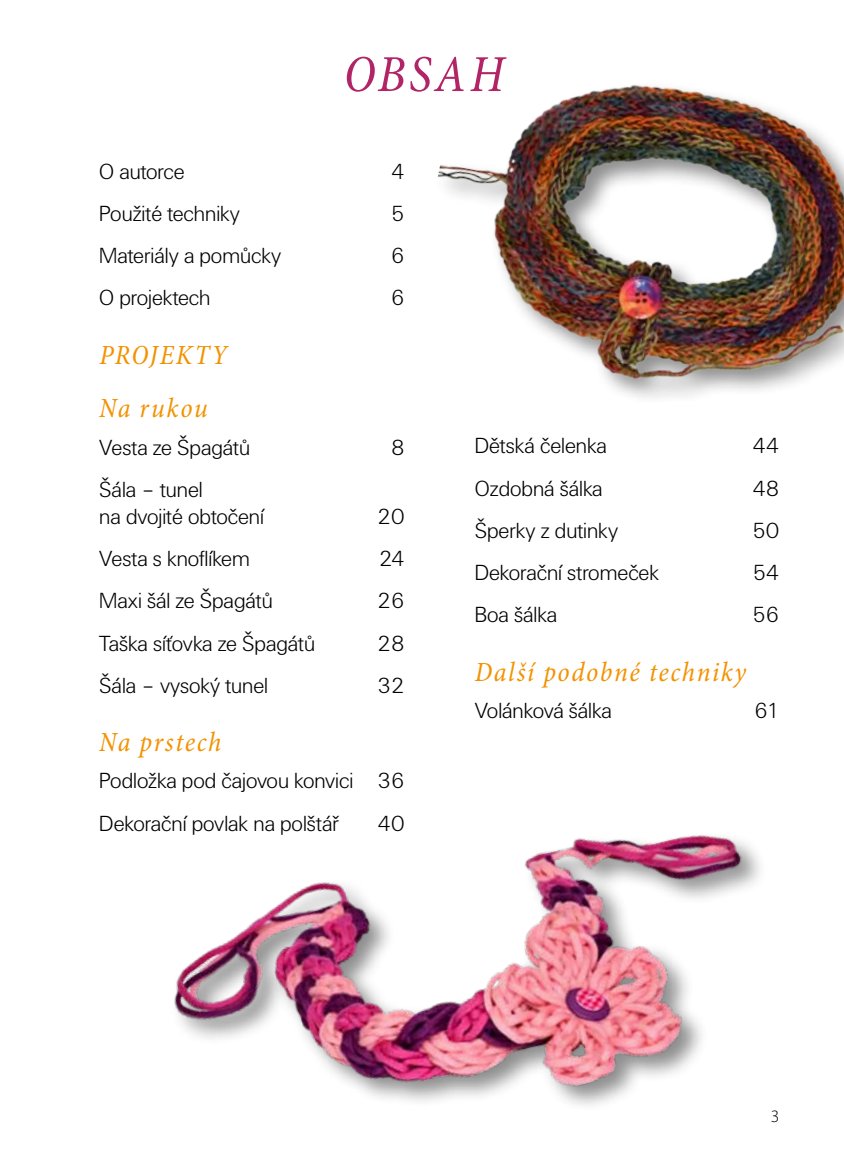
<style>
.page{position:relative;width:844px;height:1166px;background:#fff}
.page>*{position:absolute;margin:0;border:0;box-sizing:border-box;transform-origin:0 0}
.t1{font:italic condensed 52.5px "Minion Pro";color:#b12567}
.t2{font:italic condensed 28px/53.4px "Minion Pro";letter-spacing:.055em;color:#f39200}
.t3{font:22.75px/27.3px "U001 DOT Ligh";color:#000}
.t4{font:300 17.5px "Myriad Pro";color:#000}
</style>
<div class="page">
<img style="left:174px;top:835px;width:586px;height:271px">
<img style="left:437px;top:85px;width:406px;height:313px">
<h1 class="t1" style="left:343px;top:43px;width:162px">Obsah</h1>
<p class="t3" style="left:99px;top:158px;width:87px">O autorce</p>
<p class="t3" style="left:391px;top:158px;width:15px">4</p>
<p class="t3" style="left:99px;top:200px;width:142px">Použité techniky</p>
<p class="t3" style="left:391px;top:200px;width:15px">5</p>
<p class="t3" style="left:99px;top:243px;width:183px">Materiály a pomůcky</p>
<p class="t3" style="left:391px;top:243px;width:15px">6</p>
<p class="t3" style="left:99px;top:285px;width:113px">O projektech</p>
<p class="t3" style="left:391px;top:285px;width:15px">6</p>
<p class="t2" style="left:99px;top:329px;width:129px">Projekty<br>Na rukou</p>
<p class="t3" style="left:99px;top:434px;width:152px">Vesta ze Špagátů</p>
<p class="t3" style="left:391px;top:434px;width:15px">8</p>
<p class="t3" style="left:99px;top:476px;width:166px">Šála – tunel<br>na dvojité obtočení</p>
<p class="t3" style="left:377px;top:503px;width:28px">20</p>
<p class="t3" style="left:99px;top:545px;width:152px">Vesta s knoflíkem</p>
<p class="t3" style="left:379px;top:545px;width:27px">24</p>
<p class="t3" style="left:99px;top:588px;width:175px">Maxi šál ze Špagátů</p>
<p class="t3" style="left:377px;top:588px;width:28px">26</p>
<p class="t3" style="left:99px;top:630px;width:217px">Taška síťovka ze Špagátů</p>
<p class="t3" style="left:377px;top:630px;width:28px">28</p>
<p class="t3" style="left:99px;top:672px;width:170px">Šála – vysoký tunel</p>
<p class="t3" style="left:377px;top:672px;width:28px">32</p>
<p class="t2" style="left:99px;top:717px;width:124px">Na prstech</p>
<p class="t3" style="left:99px;top:760px;width:307px;line-height:42.2px">Podložka pod čajovou konvici 36<br>Dekorační povlak na polštář</p>
<p class="t3" style="left:377px;top:810px;width:28px">40</p>
<p class="t3" style="left:474px;top:433px;width:133px">Dětská čelenka</p>
<p class="t3" style="left:752px;top:433px;width:28px">44</p>
<p class="t3" style="left:474px;top:475px;width:129px">Ozdobná šálka</p>
<p class="t3" style="left:752px;top:475px;width:28px">48</p>
<p class="t3" style="left:474px;top:517px;width:145px">Šperky z dutinky</p>
<p class="t3" style="left:752px;top:517px;width:28px">50</p>
<p class="t3" style="left:474px;top:559px;width:186px">Dekorační stromeček</p>
<p class="t3" style="left:752px;top:559px;width:28px">54</p>
<p class="t3" style="left:474px;top:601px;width:84px">Boa šálka</p>
<p class="t3" style="left:752px;top:601px;width:28px">56</p>
<p class="t2" style="left:474px;top:646px;width:274px">Další podobné techniky</p>
<p class="t3" style="left:474px;top:697px;width:139px">Volánková šálka</p>
<p class="t3" style="left:754px;top:697px;width:26px">61</p>
<p class="t4" style="left:770px;top:1106px;width:10px">3</p>
</div>
